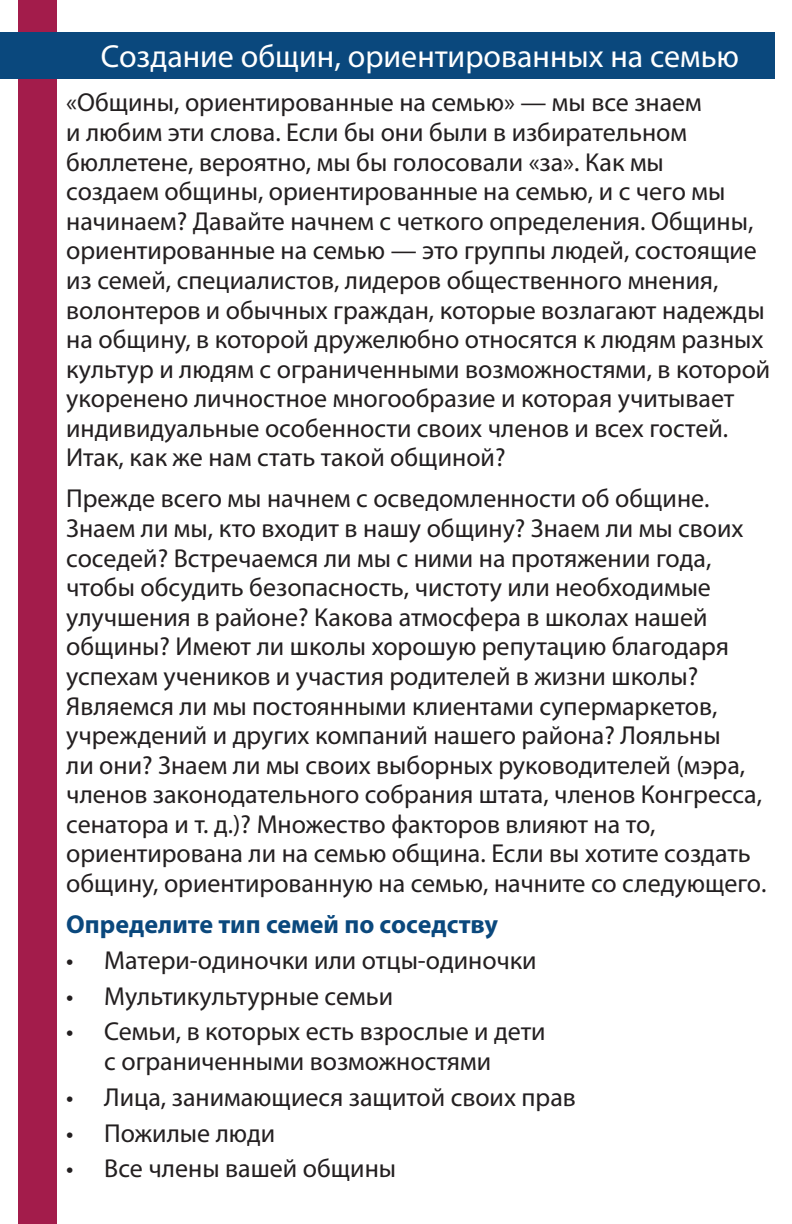
<style>
.page{position:relative;width:792px;height:1224px;background:#fff}
.page>*{position:absolute;margin:0;border:0;box-sizing:border-box;transform-origin:0 0}
.t1{font:32px "Myriad Pro";color:#fff}
.t2{font:26px/29.6px "Myriad Pro";color:#231f20}
.t3{font:700 26px "Myriad Pro";color:#0a487d}
</style>
<div class="page">
<div style="left:18px;top:0;width:38px;height:1224px;background:#a31c4b"></div>
<div style="left:0;top:33px;width:775px;height:46px;background:#0a487d"></div>
<p class="t1" style="left:101px;top:37px;width:640px">Создание общин, ориентированных на семью</p>
<p class="t2" style="left:66px;top:88px;width:706px">«Общины, ориентированные на семью» — мы все знаем<br>и любим эти слова. Если бы они были в избирательном бюллетене, вероятно, мы бы голосовали «за». Как мы<br>создаем общины, ориентированные на семью, и с чего мы начинаем? Давайте начнем с четкого определения. Общины, ориентированные на семью — это группы людей, состоящие из семей, специалистов, лидеров общественного мнения, волонтеров и обычных граждан, которые возлагают надежды на общину, в которой дружелюбно относятся к людям разных культур и людям с ограниченными возможностями, в которой укоренено личностное многообразие и которая учитывает индивидуальные особенности своих членов и всех гостей.<br>Итак, как же нам стать такой общиной?</p>
<p class="t2" style="left:66px;top:484px;width:702px">Прежде всего мы начнем с осведомленности об общине.<br>Знаем ли мы, кто входит в нашу общину? Знаем ли мы своих соседей? Встречаемся ли мы с ними на протяжении года, чтобы обсудить безопасность, чистоту или необходимые улучшения в районе? Какова атмосфера в школах нашей общины? Имеют ли школы хорошую репутацию благодаря успехам учеников и участия родителей в жизни школы?<br>Являемся ли мы постоянными клиентами супермаркетов, учреждений и других компаний нашего района? Лояльны<br>ли они? Знаем ли мы своих выборных руководителей (мэра, членов законодательного собрания штата, членов Конгресса, сенатора и т. д.)? Множество факторов влияют на то, ориентирована ли на семью община. Если вы хотите создать общину, ориентированную на семью, начните со следующего.</p>
<p class="t3" style="left:66px;top:908px;width:433px">Определите тип семей по соседству</p>
<p class="t2" style="left:66px;top:945px;width:472px">• Матери-одиночки или отцы-одиночки</p>
<p class="t2" style="left:66px;top:981px;width:328px">• Мультикультурные семьи</p>
<p class="t2" style="left:104px;top:1016px;width:443px;text-indent:-38px">• Семьи, в которых есть взрослые и дети с ограниченными возможностями</p>
<p class="t2" style="left:66px;top:1082px;width:511px">• Лица, занимающиеся защитой своих прав</p>
<p class="t2" style="left:66px;top:1118px;width:211px">• Пожилые люди</p>
<p class="t2" style="left:66px;top:1154px;width:331px">• Все члены вашей общины</p>
</div>
